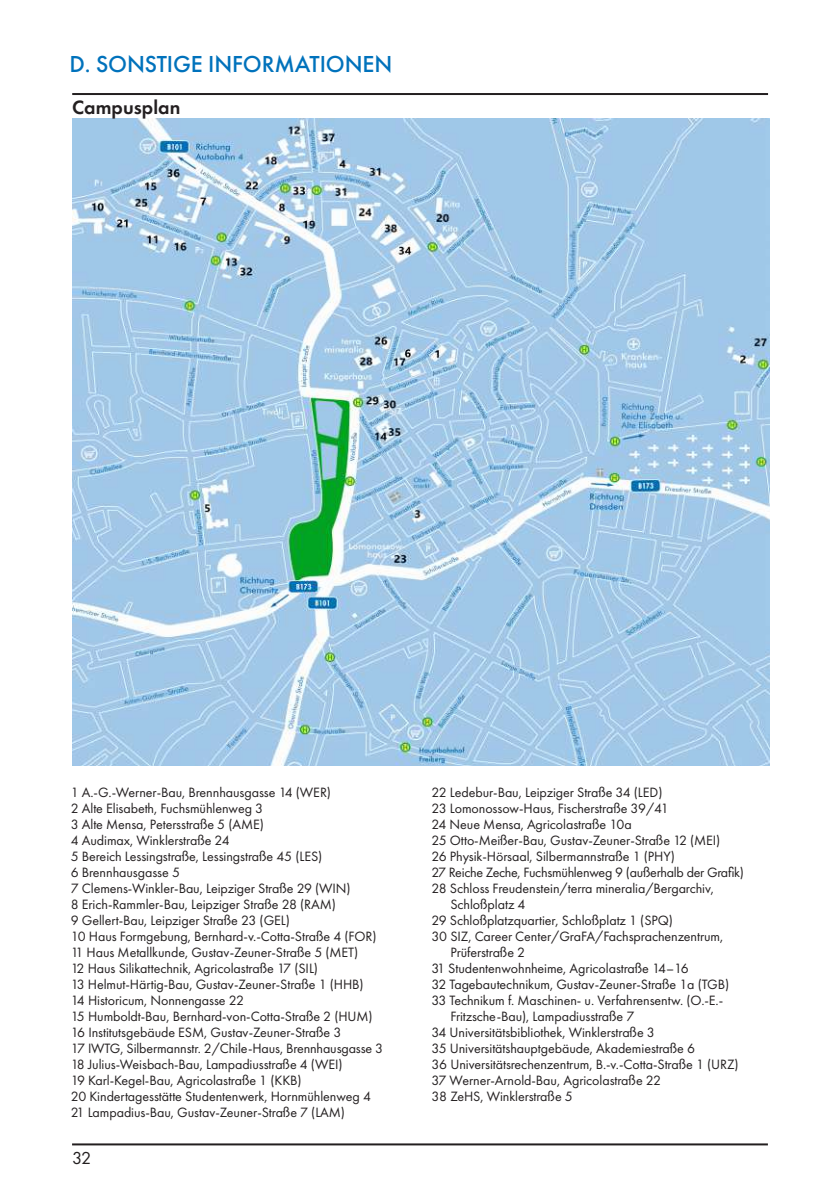
<style>
.page{position:relative;width:840px;height:1191px;background:#fff}
.page>*{position:absolute;margin:0;border:0;box-sizing:border-box;transform-origin:0 0}
.t1{font:500 24px "Futura PT";letter-spacing:-.005em;color:#0072bc}
.t2{font:600 20px "Futura PT";letter-spacing:.005em;color:#231f20}
.t3{font:18px "Futura PT";color:#231f20}
.t4{font:14px/16px "Futura PT";letter-spacing:-.005em;color:#231f20}
</style>
<div class="page">
<hr style="left:72px;top:93px;width:695px;height:2px;background:#231f20">
<hr style="left:72px;top:1143px;width:695px;height:2px;background:#231f20">
<img style="left:72px;top:119px;width:696px;height:646px">
<h1 class="t1" style="left:69px;top:50px;width:324px">D. SONSTIGE INFORMATIONEN</h1>
<h2 class="t2" style="left:72px;top:95px;width:110px">Campusplan</h2>
<p class="t4" style="left:71px;top:784px;width:314px">1 A.-G.-Werner-Bau, Brennhausgasse 14 (WER)<br>2 Alte Elisabeth, Fuchsmühlenweg 3<br>3 Alte Mensa, Petersstraße 5 (AME)<br>4 Audimax, Winklerstraße 24<br>5 Bereich Lessingstraße, Lessingstraße 45 (LES)<br>6 Brennhausgasse 5<br>7 Clemens-Winkler-Bau, Leipziger Straße 29 (WIN)<br>8 Erich-Rammler-Bau, Leipziger Straße 28 (RAM)<br>9 Gellert-Bau, Leipziger Straße 23 (GEL)<br>10 Haus Formgebung, Bernhard-v.-Cotta-Straße 4 (FOR)<br>11 Haus Metallkunde, Gustav-Zeuner-Straße 5 (MET)<br>12 Haus Silikattechnik, Agricolastraße 17 (SIL)<br>13 Helmut-Härtig-Bau, Gustav-Zeuner-Straße 1 (HHB)<br>14 Historicum, Nonnengasse 22<br>15 Humboldt-Bau, Bernhard-von-Cotta-Straße 2 (HUM)<br>16 Institutsgebäude ESM, Gustav-Zeuner-Straße 3<br>17 IWTG, Silbermannstr. 2/Chile-Haus, Brennhausgasse 3<br>18 Julius-Weisbach-Bau, Lampadiusstraße 4 (WEI)<br>19 Karl-Kegel-Bau, Agricolastraße 1 (KKB)<br>20 Kindertagesstätte Studentenwerk, Hornmühlenweg 4<br>21 Lampadius-Bau, Gustav-Zeuner-Straße 7 (LAM)</p>
<p class="t4" style="left:431px;top:784px;width:232px">22 Ledebur-Bau, Leipziger Straße 34 (LED)</p>
<p class="t4" style="left:431px;top:800px;width:239px">23 Lomonossow-Haus, Fischerstraße 39/41</p>
<p class="t4" style="left:431px;top:816px;width:202px">24 Neue Mensa, Agricolastraße 10a</p>
<p class="t4" style="left:431px;top:832px;width:290px">25 Otto-Meißer-Bau, Gustav-Zeuner-Straße 12 (MEI)</p>
<p class="t4" style="left:431px;top:848px;width:245px">26 Physik-Hörsaal, Silbermannstraße 1 (PHY)</p>
<p class="t4" style="left:431px;top:864px;width:314px">27 Reiche Zeche, Fuchsmühlenweg 9 (außerhalb der Grafik)</p>
<p class="t4" style="left:431px;top:880px;width:284px">28 Schloss Freudenstein/terra mineralia/Bergarchiv,</p>
<p class="t4" style="left:450px;top:896px;width:77px">Schloßplatz 4</p>
<p class="t4" style="left:431px;top:912px;width:243px">29 Schloßplatzquartier, Schloßplatz 1 (SPQ)</p>
<p class="t4" style="left:431px;top:928px;width:293px">30 SIZ, Career Center/GraFA/Fachsprachenzentrum,</p>
<p class="t4" style="left:450px;top:944px;width:76px">Prüferstraße 2</p>
<p class="t4" style="left:431px;top:960px;width:259px">31 Studentenwohnheime, Agricolastraße 14–16</p>
<p class="t4" style="left:431px;top:976px;width:299px">32 Tagebautechnikum, Gustav-Zeuner-Straße 1a (TGB)</p>
<p class="t4" style="left:431px;top:992px;width:293px">33 Technikum f. Maschinen- u. Verfahrensentw. (O.-E.-</p>
<p class="t4" style="left:450px;top:1008px;width:185px">Fritzsche-Bau), Lampadiusstraße 7</p>
<p class="t4" style="left:431px;top:1024px;width:225px">34 Universitätsbibliothek, Winklerstraße 3</p>
<p class="t4" style="left:431px;top:1040px;width:265px">35 Universitätshauptgebäude, Akademiestraße 6</p>
<p class="t4" style="left:431px;top:1056px;width:308px">36 Universitätsrechenzentrum, B.-v.-Cotta-Straße 1 (URZ)</p>
<p class="t4" style="left:431px;top:1072px;width:231px">37 Werner-Arnold-Bau, Agricolastraße 22</p>
<p class="t4" style="left:431px;top:1088px;width:143px">38 ZeHS, Winklerstraße 5</p>
<p class="t3" style="left:72px;top:1147px;width:21px">32</p>
</div>
